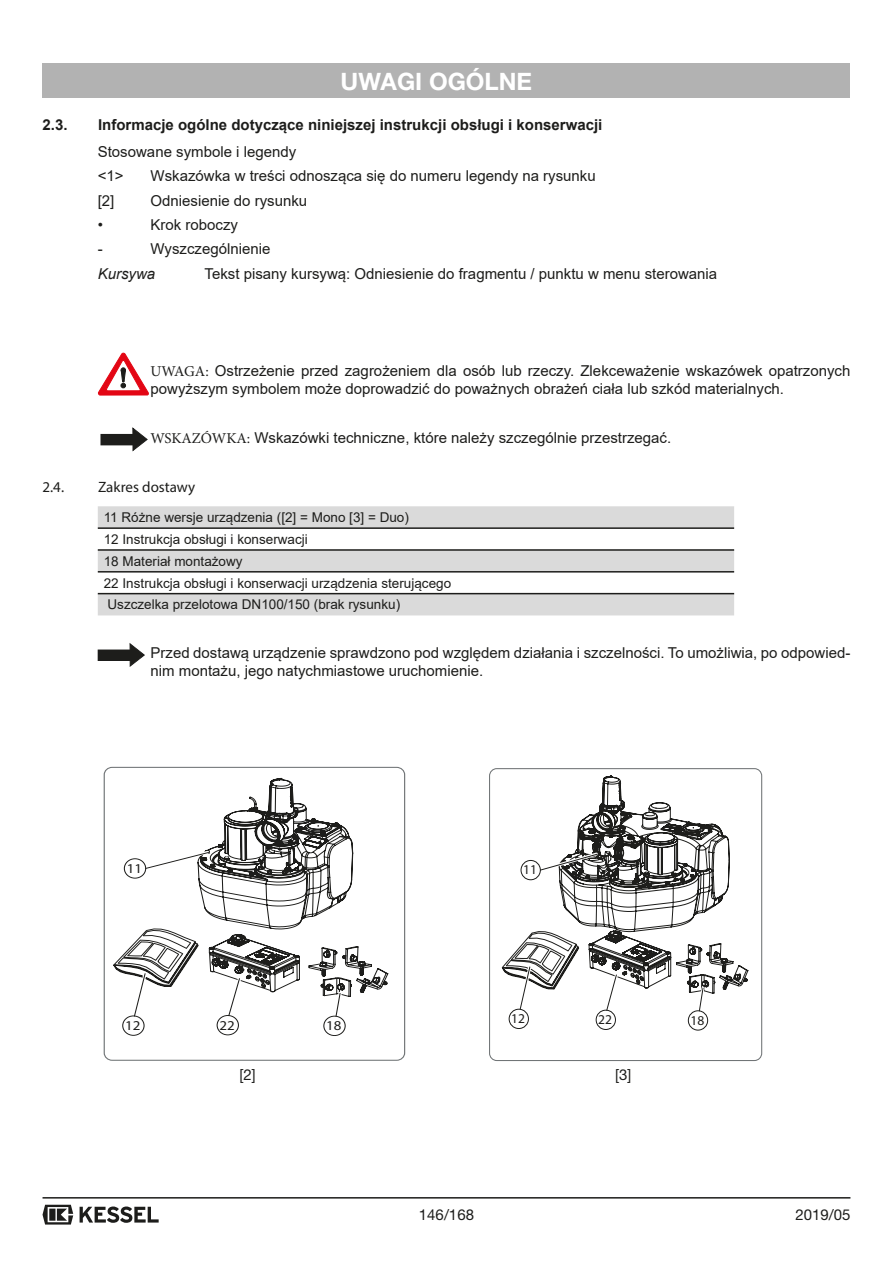
<style>
.page{position:relative;width:893px;height:1263px;background:#fff}
.page>*{position:absolute;margin:0;border:0;box-sizing:border-box;transform-origin:0 0}
.t1{font:700 24px "Helvetica Neue LT Std";color:#fff}
.t2{font:15px/18px "Arial";color:#1d1d1b}
.t3{font:700 15px "Arial";color:#1d1d1b}
.t4{font:15px "Helvetica Neue LT Std";color:#1d1d1b}
.t5{font:15px "Myriad Pro";color:#1d1d1b}
.t6{font:italic 15px "Arial";color:#1d1d1b}
.t7{font:13.5px/21.9px "Arial";color:#1d1d1b}
.t8{font:13.5px "Myriad Pro";color:#1d1d1b}
.t9{font:13.5px "Myriad Pro";color:#1d1d1b;scale:1.1 1}
.s1{font-family:"Minion Pro"}
</style>
<div class="page">
<div style="left:43px;top:64px;width:807px;height:34px;background:#b2b2b2"></div>
<svg style="left:80px;top:1206px;width:79px;height:17px"></svg>
<svg style="left:43px;top:1205px;width:30px;height:19px"></svg>
<hr style="left:43px;top:1197px;width:807px;height:1px;background:#1d1d1b">
<div style="left:98px;top:506px;width:636px;height:109px;background:#dadada"></div>
<svg style="left:98px;top:529px;width:636px;height:64px"></svg>
<hr style="left:98px;top:527px;width:636px;height:2px;background:#1d1d1b">
<hr style="left:98px;top:549px;width:636px;height:2px;background:#1d1d1b">
<hr style="left:98px;top:571px;width:636px;height:1px;background:#1d1d1b">
<hr style="left:98px;top:593px;width:636px;height:1px;background:#1d1d1b">
<svg style="left:98px;top:352px;width:51px;height:43px"></svg>
<svg style="left:133px;top:428px;width:14px;height:23px"></svg>
<div style="left:101px;top:434px;width:32px;height:11px;background:#1d1d1b"></div>
<svg style="left:130px;top:644px;width:14px;height:22px"></svg>
<div style="left:98px;top:650px;width:33px;height:10px;background:#1d1d1b"></div>
<svg style="left:489px;top:768px;width:274px;height:293px"></svg>
<svg style="left:502px;top:768px;width:261px;height:226px"></svg>
<div style="left:509px;top:1009px;width:19px;height:19px;background:#fff;border-radius:50%"></div>
<div style="left:509px;top:1009px;width:20px;height:20px;border:1px solid #1d1d1b;border-radius:50%"></div>
<svg style="left:502px;top:931px;width:77px;height:79px"></svg>
<div style="left:688px;top:1011px;width:20px;height:19px;background:#fff;border-radius:50%"></div>
<div style="left:688px;top:1010px;width:20px;height:20px;border:1px solid #1d1d1b;border-radius:50%"></div>
<svg style="left:697px;top:985px;width:9px;height:27px"></svg>
<div style="left:521px;top:860px;width:19px;height:20px;background:#fff;border-radius:50%"></div>
<div style="left:521px;top:860px;width:20px;height:20px;border:1px solid #1d1d1b;border-radius:50%"></div>
<svg style="left:539px;top:850px;width:61px;height:23px"></svg>
<div style="left:596px;top:1010px;width:19px;height:19px;background:#fff;border-radius:50%"></div>
<div style="left:596px;top:1010px;width:20px;height:20px;border:1px solid #1d1d1b;border-radius:50%"></div>
<svg style="left:589px;top:930px;width:82px;height:81px"></svg>
<svg style="left:103px;top:767px;width:302px;height:293px"></svg>
<svg style="left:103px;top:778px;width:285px;height:282px"></svg>
<div style="left:124px;top:859px;width:22px;height:19px;background:#fff;border-radius:50%"></div>
<div style="left:124px;top:858px;width:22px;height:20px;border:1px solid #1d1d1b;border-radius:50%"></div>
<svg style="left:145px;top:849px;width:67px;height:22px"></svg>
<div style="left:123px;top:1016px;width:21px;height:19px;background:#fff;border-radius:50%"></div>
<div style="left:122px;top:1015px;width:22px;height:21px;border:1px solid #1d1d1b;border-radius:50%"></div>
<svg style="left:113px;top:928px;width:86px;height:89px"></svg>
<div style="left:324px;top:1016px;width:21px;height:19px;background:#fff;border-radius:50%"></div>
<div style="left:323px;top:1016px;width:23px;height:20px;border:1px solid #1d1d1b;border-radius:50%"></div>
<svg style="left:334px;top:990px;width:10px;height:27px"></svg>
<div style="left:217px;top:1015px;width:21px;height:20px;background:#fff;border-radius:50%"></div>
<div style="left:217px;top:1015px;width:22px;height:20px;border:1px solid #1d1d1b;border-radius:50%"></div>
<svg style="left:209px;top:934px;width:91px;height:82px"></svg>
<h1 class="t1" style="left:341px;top:67px;width:193px">UWAGI OGÓLNE</h1>
<p class="t3" style="left:43px;top:114px;width:27px">2.3.</p>
<p class="t3" style="left:98px;top:114px;width:506px">Informacje ogólne dotyczące niniejszej instrukcji obsługi i konserwacji</p>
<p class="t2" style="left:98px;top:139px;width:200px;line-height:24.3px">Stosowane symbole i legendy &lt;1&gt;</p>
<p class="t2" style="left:151px;top:167px;width:447px">Wskazówka w treści odnosząca się do numeru legendy na rysunku</p>
<p class="t2" style="left:98px;top:191px;width:18px">[2]</p>
<p class="t2" style="left:151px;top:191px;width:158px">Odniesienie do rysunku</p>
<p class="t2" style="left:98px;top:216px;width:7px">•</p>
<p class="t2" style="left:151px;top:216px;width:89px">Krok roboczy</p>
<p class="t2" style="left:98px;top:240px;width:6px">-</p>
<p class="t2" style="left:151px;top:240px;width:121px">Wyszczególnienie</p>
<p class="t6" style="left:98px;top:264px;width:59px">Kursywa</p>
<p class="t2" style="left:205px;top:264px;width:514px">Tekst pisany kursywą: Odniesienie do fragmentu / punktu w menu sterowania</p>
<p class="t2" style="left:151px;top:362px;width:701px"><span class="s1">UWAGA:</span> Ostrzeżenie przed zagrożeniem dla osób lub rzeczy. Zlekceważenie wskazówek opatrzonych powyższym symbolem może doprowadzić do poważnych obrażeń ciała lub szkód materialnych.</p>
<p class="t2" style="left:151px;top:429px;width:522px"><span class="s1">WSKAZÓWKA:</span> Wskazówki techniczne, które należy szczególnie przestrzegać.</p>
<p class="t8" style="left:610px;top:423px;width:15px">11</p>
<p class="t5" style="left:43px;top:477px;width:23px">2.4.</p>
<p class="t5" style="left:98px;top:477px;width:99px">Zakres dostawy</p>
<p class="t7" style="left:104px;top:506px;width:349px">11 Różne wersje urządzenia ([2] = Mono [3] = Duo)<br>12 Instrukcja obsługi i konserwacji<br>18 Materiał montażowy<br>22 Instrukcja obsługi i konserwacji urządzenia sterującego Uszczelka przelotowa DN100/150 (brak rysunku)</p>
<p class="t2" style="left:151px;top:644px;width:701px">Przed dostawą urządzenie sprawdzono pod względem działania i szczelności. To umożliwia, po odpowied&shy;nim montażu, jego natychmiastowe uruchomienie.</p>
<p class="t9" style="left:127px;top:860px;width:15px">11</p>
<p class="t8" style="left:523px;top:861px;width:15px">11</p>
<p class="t9" style="left:219px;top:1017px;width:15px">22</p>
<p class="t9" style="left:125px;top:1017px;width:15px">12</p>
<p class="t9" style="left:326px;top:1017px;width:15px">18</p>
<p class="t8" style="left:511px;top:1010px;width:15px">12</p>
<p class="t8" style="left:690px;top:1012px;width:15px">18</p>
<p class="t8" style="left:598px;top:1011px;width:15px">22</p>
<p class="t4" style="left:240px;top:1065px;width:18px">[2]</p>
<p class="t4" style="left:615px;top:1065px;width:18px">[3]</p>
<p class="t4" style="left:419px;top:1206px;width:57px">146/168</p>
<p class="t4" style="left:795px;top:1206px;width:57px">2019/05</p>
</div>
